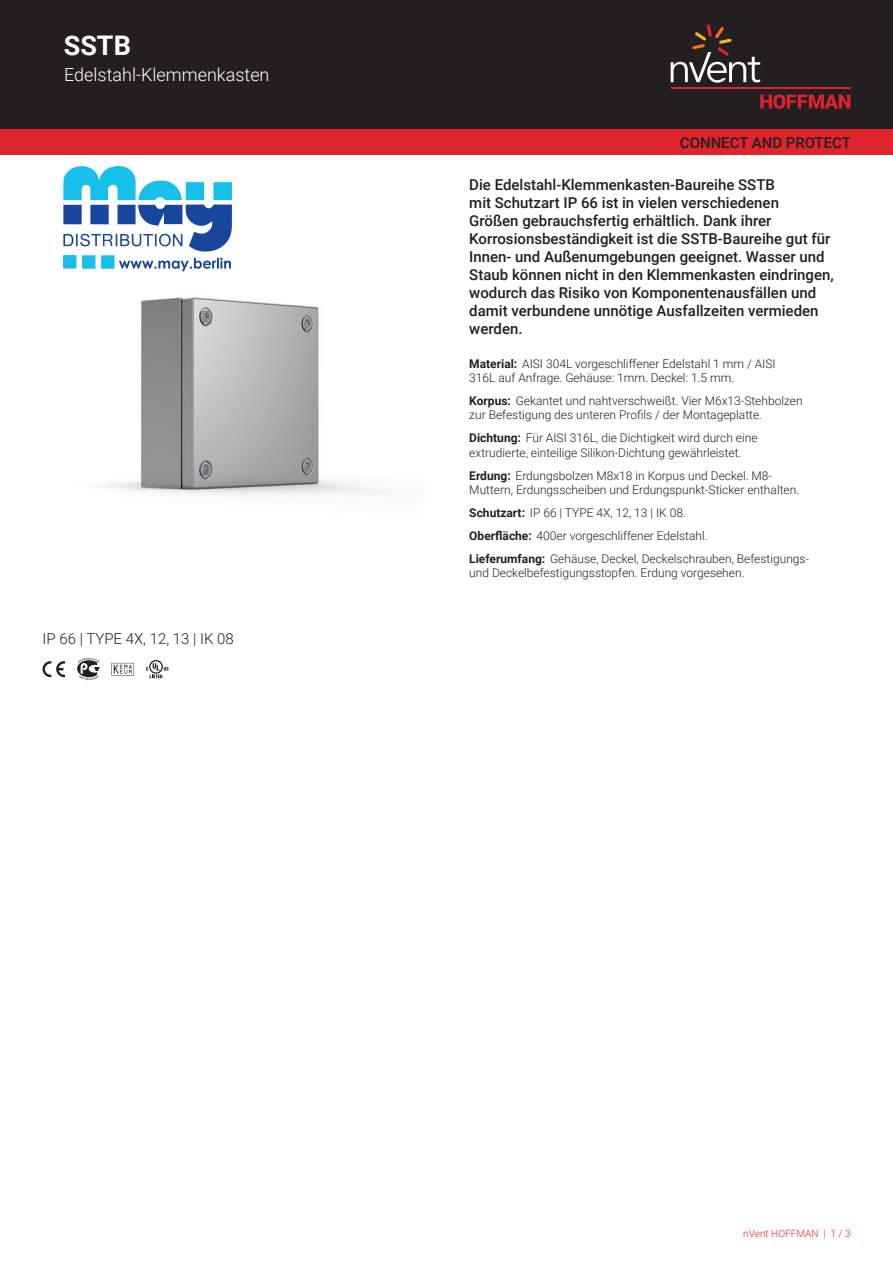
<style>
.page{position:relative;width:893px;height:1263px;background:#fff}
.page>*{position:absolute;margin:0;border:0;box-sizing:border-box;transform-origin:0 0}
.t1{font:700 27px "Roboto";color:#fff}
.t2{font:300 18px "Roboto";color:#fff}
.t3{font:500 15px/18px "Roboto";color:#231f20}
.t4{font:300 15px "Roboto";color:#231f20}
.t5{font:300 12px/14.4px "Roboto";color:#231f20}
.t6{font:300 10.05px "Roboto";color:#de252e}
.s1{font-weight:700}
</style>
<div class="page">
<div style="left:0;top:0;width:893px;height:129px;background:#231f20"></div>
<svg style="left:760px;top:94px;width:90px;height:15px"></svg>
<hr style="left:671px;top:88px;width:179px;height:1px;background:#db2230">
<svg style="left:671px;top:24px;width:89px;height:59px"></svg>
<div style="left:0;top:129px;width:893px;height:26px;background:#de252e"></div>
<img style="left:63px;top:204px;width:327px;height:292px">
<svg style="left:43px;top:661px;width:22px;height:16px"></svg>
<svg style="left:77px;top:658px;width:22px;height:22px"></svg>
<svg style="left:112px;top:663px;width:22px;height:12px"></svg>
<svg style="left:146px;top:660px;width:23px;height:18px"></svg>
<img style="left:64px;top:167px;width:168px;height:105px">
<h1 class="t1" style="left:64px;top:27px;width:69px">SSTB</h1>
<h2 class="t2" style="left:64px;top:62px;width:207px">Edelstahl-Klemmenkasten</h2>
<p class="t4" style="left:43px;top:628px;width:193px">IP 66 | TYPE 4X, 12, 13 | IK 08</p>
<p class="t3" style="left:680px;top:133px;width:173px">CONNECT AND PROTECT</p>
<p class="t3" style="left:469px;top:175px;width:366px">Die Edelstahl-Klemmenkasten-Baureihe SSTB<br>mit Schutzart IP 66 ist in vielen verschiedenen<br>Größen gebrauchsfertig erhältlich. Dank ihrer Korrosionsbeständigkeit ist die SSTB-Baureihe gut für Innen- und Außenumgebungen geeignet. Wasser und Staub können nicht in den Klemmenkasten eindringen, wodurch das Risiko von Komponentenausfällen und damit verbundene unnötige Ausfallzeiten vermieden werden.</p>
<p class="t5" style="left:469px;top:356px;width:308px"><span class="s1">Material:</span> AISI 304L vorgeschliffener Edelstahl 1 mm / AISI<br>316L auf Anfrage. Gehäuse: 1mm. Deckel: 1.5 mm.</p>
<p class="t5" style="left:469px;top:393px;width:335px"><span class="s1">Korpus:</span> Gekantet und nahtverschweißt. Vier M6x13-Stehbolzen zur Befestigung des unteren Profils / der Montageplatte.</p>
<p class="t5" style="left:469px;top:430px;width:290px"><span class="s1">Dichtung:</span> Für AISI 316L, die Dichtigkeit wird durch eine extrudierte, einteilige Silikon-Dichtung gewährleistet.</p>
<p class="t5" style="left:469px;top:468px;width:331px"><span class="s1">Erdung:</span> Erdungsbolzen M8x18 in Korpus und Deckel. M8-<br>Muttern, Erdungsscheiben und Erdungspunkt-Sticker enthalten.</p>
<p class="t5" style="left:469px;top:501px;width:341px;line-height:23px"><span class="s1">Schutzart:</span> IP 66 | TYPE 4X, 12, 13 | IK 08.<br><span class="s1">Oberfläche:</span> 400er vorgeschliffener Edelstahl.<br><span class="s1">Lieferumfang:</span> Gehäuse, Deckel, Deckelschrauben, Befestigungs-</p>
<p class="t5" style="left:469px;top:565px;width:277px">und Deckelbefestigungsstopfen. Erdung vorgesehen.</p>
<p class="t6" style="left:743px;top:1226px;width:109px">nVent HOFFMAN | 1 / 3</p>
</div>
